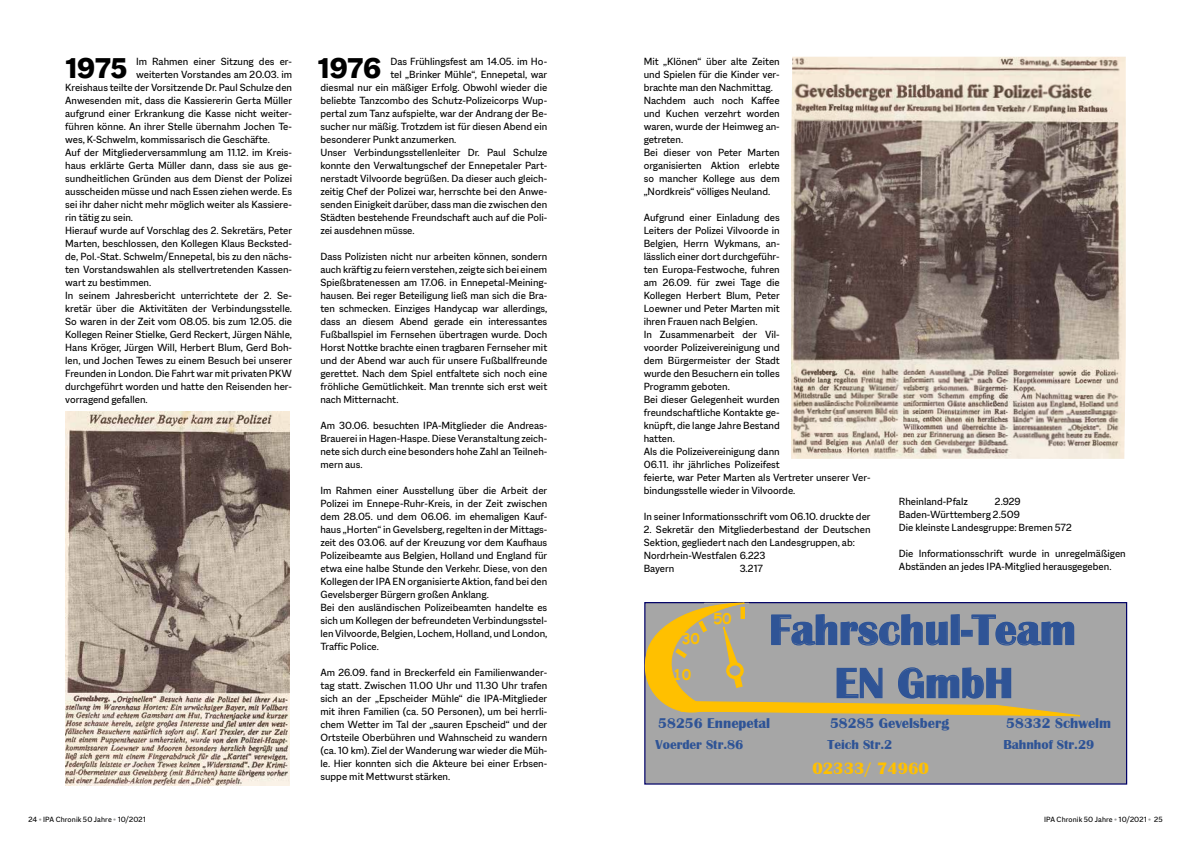
<style>
.page{position:relative;width:1191px;height:842px;background:#fff}
.page>*{position:absolute;margin:0;border:0;box-sizing:border-box;transform-origin:0 0}
.t1{font:700 43.7px/53.1px "Britannic";color:#2f5496;text-align:center}
.t2{font:800 31px "Macklin Sans";letter-spacing:-.01em;color:#000}
.t3{font:700 17px "Britannic";color:#ffc000}
.t4{font:700 14.6px "Britannic";color:#2f5496}
.t5{font:700 14.6px "Comic Sans MS";color:#ffc000}
.t6{font:700 13.4px "Britannic";color:#2f5496}
.t7{font:11px/13px "Macklin Sans";color:#000}
.t8{font:8px "Macklin Sans";letter-spacing:.015em;color:#000}
.s1{color:#9d9d9c}
</style>
<div class="page">
<img style="left:791px;top:57px;width:334px;height:402px">
<img style="left:65px;top:412px;width:225px;height:373px">
<div style="left:645px;top:603px;width:481px;height:181px;background:#a6a6a6"></div>
<svg style="left:644px;top:602px;width:458px;height:119px"></svg>
<h2 class="t2" style="left:65px;top:50px;width:64px">1975</h2>
<p class="t7" style="left:390px;top:55px;width:158px">Das Frühlingsfest am 14.05. im Ho-</p>
<h2 class="t2" style="left:317px;top:50px;width:65px">1976</h2>
<p class="t7" style="left:136px;top:55px;width:157px">Im Rahmen einer Sitzung des er-</p>
<p class="t7" style="left:136px;top:68px;width:157px">weiterten Vorstandes am 20.03. im</p>
<p class="t7" style="left:65px;top:81px;width:228px">Kreishaus teilte der Vorsitzende Dr. Paul Schulze den</p>
<p class="t7" style="left:65px;top:94px;width:228px">Anwesenden mit, dass die Kassiererin Gerta Müller</p>
<p class="t7" style="left:65px;top:107px;width:228px">aufgrund einer Erkrankung die Kasse nicht weiter-</p>
<p class="t7" style="left:65px;top:120px;width:228px">führen könne. An ihrer Stelle übernahm Jochen Te-</p>
<p class="t7" style="left:65px;top:133px;width:206px">wes, K-Schwelm, kommissarisch die Geschäfte.</p>
<p class="t7" style="left:65px;top:146px;width:228px">Auf der Mitgliederversammlung am 11.12. im Kreis-</p>
<p class="t7" style="left:65px;top:159px;width:228px">haus erklärte Gerta Müller dann, dass sie aus ge-</p>
<p class="t7" style="left:65px;top:172px;width:228px">sundheitlichen Gründen aus dem Dienst der Polizei</p>
<p class="t7" style="left:65px;top:185px;width:228px">ausscheiden müsse und nach Essen ziehen werde. Es</p>
<p class="t7" style="left:65px;top:198px;width:228px">sei ihr daher nicht mehr möglich weiter als Kassiere-</p>
<p class="t7" style="left:65px;top:211px;width:69px">rin tätig zu sein.</p>
<p class="t7" style="left:65px;top:224px;width:228px">Hierauf wurde auf Vorschlag des 2. Sekretärs, Peter</p>
<p class="t7" style="left:65px;top:237px;width:228px">Marten, beschlossen, den Kollegen Klaus Becksted-</p>
<p class="t7" style="left:65px;top:250px;width:228px">de, Pol.-Stat. Schwelm/Ennepetal, bis zu den nächs-</p>
<p class="t7" style="left:65px;top:263px;width:228px">ten Vorstandswahlen als stellvertretenden Kassen-</p>
<p class="t7" style="left:65px;top:276px;width:87px">wart zu bestimmen.</p>
<p class="t7" style="left:65px;top:289px;width:228px">In seinem Jahresbericht unterrichtete der 2. Se-</p>
<p class="t7" style="left:65px;top:302px;width:228px">kretär über die Aktivitäten der Verbindungsstelle.</p>
<p class="t7" style="left:65px;top:315px;width:228px">So waren in der Zeit vom 08.05. bis zum 12.05. die</p>
<p class="t7" style="left:65px;top:328px;width:228px">Kollegen Reiner Stielke, Gerd Reckert, Jürgen Nähle,</p>
<p class="t7" style="left:65px;top:341px;width:228px">Hans Kröger, Jürgen Will, Herbert Blum, Gerd Boh-</p>
<p class="t7" style="left:65px;top:354px;width:228px">len, und Jochen Tewes zu einem Besuch bei unserer</p>
<p class="t7" style="left:65px;top:367px;width:228px">Freunden in London. Die Fahrt war mit privaten PKW</p>
<p class="t7" style="left:65px;top:380px;width:228px">durchgeführt worden und hatte den Reisenden her-</p>
<p class="t7" style="left:65px;top:393px;width:84px">vorragend gefallen.</p>
<p class="t7" style="left:390px;top:68px;width:158px">tel „Brinker Mühle“, Ennepetal, war</p>
<p class="t7" style="left:320px;top:81px;width:228px">diesmal nur ein mäßiger Erfolg. Obwohl wieder die</p>
<p class="t7" style="left:320px;top:94px;width:228px">beliebte Tanzcombo des Schutz-Polizeicorps Wup-</p>
<p class="t7" style="left:320px;top:107px;width:228px">pertal zum Tanz aufspielte, war der Andrang der Be-</p>
<p class="t7" style="left:320px;top:120px;width:228px">sucher nur mäßig. Trotzdem ist für diesen Abend ein</p>
<p class="t7" style="left:320px;top:133px;width:137px">besonderer Punkt anzumerken.</p>
<p class="t7" style="left:320px;top:146px;width:228px">Unser Verbindungsstellenleiter Dr. Paul Schulze</p>
<p class="t7" style="left:320px;top:159px;width:228px">konnte den Verwaltungschef der Ennepetaler Part-</p>
<p class="t7" style="left:320px;top:172px;width:228px">nerstadt Vilvoorde begrüßen. Da dieser auch gleich-</p>
<p class="t7" style="left:320px;top:185px;width:228px">zeitig Chef der Polizei war, herrschte bei den Anwe-</p>
<p class="t7" style="left:320px;top:198px;width:228px">senden Einigkeit darüber, dass man die zwischen den</p>
<p class="t7" style="left:320px;top:211px;width:228px">Städten bestehende Freundschaft auch auf die Poli-</p>
<p class="t7" style="left:320px;top:224px;width:96px">zei ausdehnen müsse.</p>
<p class="t7" style="left:320px;top:250px;width:228px;text-align:justify">Dass Polizisten nicht nur arbeiten können, sondern auch kräftig zu feiern verstehen, zeigte sich bei einem Spießbratenessen am 17.06. in Ennepetal-Meining&shy;hausen. Bei reger Beteiligung ließ man sich die Bra&shy;ten schmecken. Einziges Handycap war allerdings, dass an diesem Abend gerade ein interessantes Fußballspiel im Fernsehen übertragen wurde. Doch Horst Nottke brachte einen tragbaren Fernseher mit und der Abend war auch für unsere Fußballfreunde gerettet. Nach dem Spiel entfaltete sich noch eine fröhliche Gemütlichkeit. Man trennte sich erst weit nach Mitternacht.</p>
<p class="t7" style="left:320px;top:419px;width:228px;text-align:justify">Am 30.06. besuchten IPA-Mitglieder die Andreas-Brauerei in Hagen-Haspe. Diese Veranstaltung zeich&shy;nete sich durch eine besonders hohe Zahl an Teilneh&shy;mern aus.</p>
<p class="t7" style="left:320px;top:484px;width:228px">Im Rahmen einer Ausstellung über die Arbeit der Polizei im Ennepe-Ruhr-Kreis, in der Zeit zwischen dem 28.05. und dem 06.06. im ehemaligen Kauf&shy;haus „Horten“ in Gevelsberg, regelten in der Mittags&shy;zeit des 03.06. auf der Kreuzung vor dem Kaufhaus Polizeibeamte aus Belgien, Holland und England für etwa eine halbe Stunde den Verkehr. Diese, von den Kollegen der IPA EN organisierte Aktion, fand bei den Gevelsberger Bürgern großen Anklang.<br>Bei den ausländischen Polizeibeamten handelte es sich um Kollegen der befreundeten Verbindungsstel&shy;len Vilvoorde, Belgien, Lochem, Holland, und London, Traffic Police.</p>
<p class="t7" style="left:320px;top:666px;width:228px;text-align:justify">Am 26.09. fand in Breckerfeld ein Familienwander&shy;tag statt. Zwischen 11.00 Uhr und 11.30 Uhr trafen sich an der „Epscheider Mühle“ die IPA-Mitglieder mit ihren Familien (ca. 50 Personen), um bei herrli&shy;chem Wetter im Tal der „sauren Epscheid“ und der Ortsteile Oberbühren und Wahnscheid zu wandern (ca. 10 km). Ziel der Wanderung war wieder die Müh&shy;le. Hier konnten sich die Akteure bei einer Erbsen&shy;suppe mit Mettwurst stärken.</p>
<p class="t7" style="left:643px;top:55px;width:138px">Mit „Klönen“ über alte Zeiten und Spielen für die Kinder ver&shy;brachte man den Nachmittag.<br>Nachdem auch noch Kaffee und Kuchen verzehrt worden waren, wurde der Heimweg an&shy;getreten.<br>Bei dieser von Peter Marten organisierten Aktion erlebte so mancher Kollege aus dem „Nordkreis“ völliges Neuland.</p>
<p class="t7" style="left:643px;top:211px;width:228px">Aufgrund einer Einladung des<br>Leiters der Polizei Vilvoorde in<br>Belgien, Herrn Wykmans, an-<br>lässlich einer dort durchgeführ-<br>ten Europa-Festwoche, fuhren<br>am 26.09. für zwei Tage die<br>Kollegen Herbert Blum, Peter<br>Loewner und Peter Marten mit<br>ihren Frauen nach Belgien.<br>In Zusammenarbeit der Vil-<br>voorder Polizeivereinigung und<br>dem Bürgermeister der Stadt<br>wurde den Besuchern ein tolles<br>Programm geboten.<br>Bei dieser Gelegenheit wurden<br>freundschaftliche Kontakte ge-<br>knüpft, die lange Jahre Bestand<br>hatten.<br>Als die Polizeivereinigung dann<br>06.11. ihr jährliches Polizeifest<br>feierte, war Peter Marten als Vertreter unserer Ver&shy;bindungsstelle wieder in Vilvoorde.</p>
<p class="t7" style="left:643px;top:510px;width:228px">In seiner Informationsschrift vom 06.10. druckte der</p>
<p class="t7" style="left:643px;top:523px;width:228px">2. Sekretär den Mitgliederbestand der Deutschen Sektion, gegliedert nach den Landesgruppen, ab:<br>Nordrhein-Westfalen 6.223<br>Bayern</p>
<p class="t7" style="left:739px;top:562px;width:25px">3.217</p>
<p class="t7" style="left:899px;top:495px;width:174px;text-indent:96px">2.929<br>Baden-Württemberg 2.509<br>Die kleinste Landesgruppe: Bremen 572</p>
<p class="t7" style="left:899px;top:547px;width:228px">Die Informationsschrift wurde in unregelmäßigen<br>Abständen an jedes IPA-Mitglied herausgegeben.</p>
<p class="t7" style="left:899px;top:495px;width:71px">Rheinland-Pfalz</p>
<h3 class="t5" style="left:713px;top:608px;width:19px">50</h3>
<h1 class="t1" style="left:769px;top:604px;width:308px">Fahrschul-Team<br>EN GmbH</h1>
<h3 class="t5" style="left:682px;top:627px;width:19px">30</h3>
<h3 class="t5" style="left:673px;top:664px;width:19px">10</h3>
<h3 class="t4" style="left:658px;top:715px;width:113px">58256 Ennepetal</h3>
<h3 class="t4" style="left:830px;top:715px;width:121px">58285 Gevelsberg</h3>
<h3 class="t4" style="left:1006px;top:715px;width:106px">58332 Schwelm</h3>
<p class="t6" style="left:655px;top:737px;width:89px">Voerder Str.86</p>
<p class="t6" style="left:827px;top:737px;width:66px">Teich Str.2</p>
<p class="t6" style="left:1003px;top:737px;width:93px">Bahnhof Str.29</p>
<h3 class="t3" style="left:812px;top:758px;width:118px">02333/ 74960</h3>
<p class="t8" style="left:28px;top:815px;width:119px">24 <span class="s1">•</span> IPA Chronik 50 Jahre <span class="s1">•</span> 10/2021</p>
<p class="t8" style="left:1044px;top:815px;width:120px">IPA Chronik 50 Jahre <span class="s1">•</span> 10/2021 <span class="s1">•</span> 25</p>
</div>
